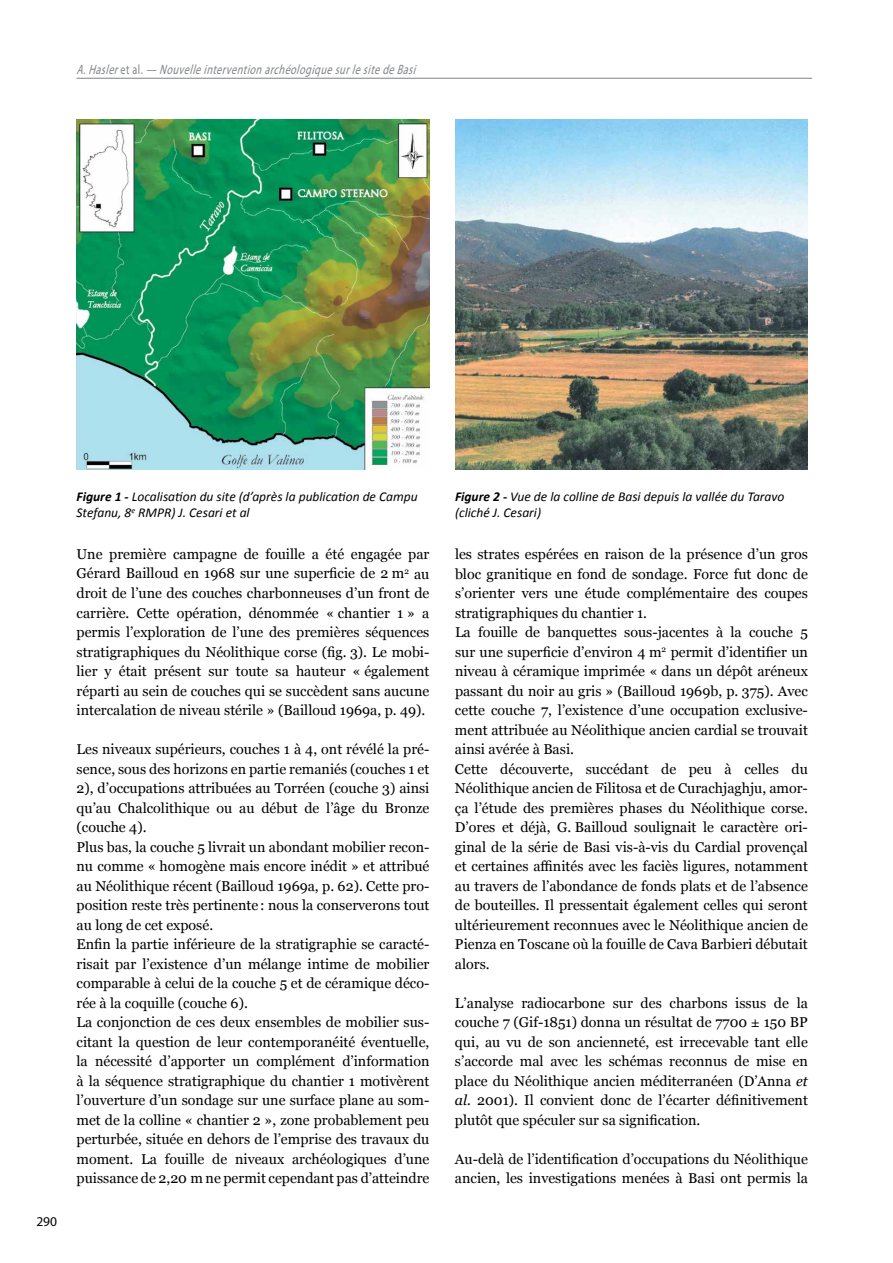
<style>
.page{position:relative;width:893px;height:1263px;background:#fff}
.page>*{position:absolute;margin:0;border:0;box-sizing:border-box;transform-origin:0 0}
.t1{font:14.25px/19.5px "Georgia";color:#000}
.t2{font:italic 13.5px/16.2px "Calibri";color:#000}
.t3{font:italic 13.5px "Myriad Pro";color:#808285;scale:.75 1}
.t4{font:13.5px "Myriad Pro";color:#000}
.s1{font-style:normal}
.s2{font-weight:700}
.s3{font-style:italic}
</style>
<div class="page">
<hr style="left:77px;top:78px;width:735px;height:1px;background:#808285">
<img style="left:77px;top:119px;width:352px;height:351px">
<img style="left:455px;top:119px;width:353px;height:351px">
<p class="t3" style="left:77px;top:61px;width:459px">A.Hasler<span class="s1">e t a l .</span> — NouvelleinterventionarchéologiquesurlesitedeBasi</p>
<p class="t4" style="left:36px;top:1213px;width:22px">290</p>
<p class="t2" style="left:77px;top:488px;width:343px"><span class="s2">Figure 1 -</span> Localisation du site (d’après la publication de Campu<br>Stefanu, 8<sup>e</sup> RMPR) J. Cesari et al</p>
<p class="t2" style="left:455px;top:488px;width:331px"><span class="s2">Figure 2 -</span> Vue de la colline de Basi depuis la vallée du Taravo (cliché J. Cesari)</p>
<p class="t1" style="left:77px;top:544px;width:354px;text-align:justify">Une première campagne de fouille a été engagée par Gérard Bailloud en 1968 sur une superficie de 2 m<sup>2</sup> au droit de l’une des couches charbonneuses d’un front de carrière. Cette opération, dénommée « chantier 1 » a permis l’exploration de l’une des premières séquences stratigraphiques du Néolithique corse (fig. 3). Le mobi&shy;lier y était présent sur toute sa hauteur « également réparti au sein de couches qui se succèdent sans aucune intercalation de niveau stérile » (Bailloud 1969a, p. 49).</p>
<p class="t1" style="left:77px;top:739px;width:354px">Les niveaux supérieurs, couches 1 à 4, ont révélé la pré&shy;sence, sous des horizons en partie remaniés (couches 1 et 2), d’occupations attribuées au Torréen (couche 3) ainsi qu’au Chalcolithique ou au début de l’âge du Bronze (couche 4).<br>Plus bas, la couche 5 livrait un abondant mobilier recon&shy;nu comme « homogène mais encore inédit » et attribué au Néolithique récent (Bailloud 1969a, p. 62). Cette pro&shy;position reste très pertinente : nous la conserverons tout au long de cet exposé.<br>Enfin la partie inférieure de la stratigraphie se caracté&shy;risait par l’existence d’un mélange intime de mobilier comparable à celui de la couche 5 et de céramique déco&shy;rée à la coquille (couche 6).<br>La conjonction de ces deux ensembles de mobilier sus&shy;citant la question de leur contemporanéité éventuelle, la nécessité d’apporter un complément d’information à la séquence stratigraphique du chantier 1 motivèrent l’ouverture d’un sondage sur une surface plane au som&shy;met de la colline « chantier 2 », zone probablement peu perturbée, située en dehors de l’emprise des travaux du moment. La fouille de niveaux archéologiques d’une puissance de 2,20 m ne permit cependant pas d’atteindre</p>
<p class="t1" style="left:455px;top:544px;width:354px">les strates espérées en raison de la présence d’un gros bloc granitique en fond de sondage. Force fut donc de s’orienter vers une étude complémentaire des coupes stratigraphiques du chantier 1.<br>La fouille de banquettes sous-jacentes à la couche 5 sur une superficie d’environ 4 m<sup>2</sup> permit d’identifier un niveau à céramique imprimée « dans un dépôt aréneux passant du noir au gris » (Bailloud 1969b, p. 375). Avec cette couche 7, l’existence d’une occupation exclusive&shy;ment attribuée au Néolithique ancien cardial se trouvait ainsi avérée à Basi.<br>Cette découverte, succédant de peu à celles du Néolithique ancien de Filitosa et de Curachjaghju, amor&shy;ça l’étude des premières phases du Néolithique corse.<br>D’ores et déjà, G. Bailloud soulignait le caractère ori&shy;ginal de la série de Basi vis-à-vis du Cardial provençal et certaines affinités avec les faciès ligures, notamment au travers de l’abondance de fonds plats et de l’absence de bouteilles. Il pressentait également celles qui seront ultérieurement reconnues avec le Néolithique ancien de Pienza en Toscane où la fouille de Cava Barbieri débutait alors.</p>
<p class="t1" style="left:455px;top:992px;width:354px;text-align:justify">L’analyse radiocarbone sur des charbons issus de la couche 7 (Gif-1851) donna un résultat de 7700 ± 150 BP qui, au vu de son ancienneté, est irrecevable tant elle s’accorde mal avec les schémas reconnus de mise en place du Néolithique ancien méditerranéen (D’Anna <span class="s3">et al.</span> 2001). Il convient donc de l’écarter définitivement plutôt que spéculer sur sa signification.</p>
<p class="t1" style="left:455px;top:1148px;width:354px">Au-delà de l’identification d’occupations du Néolithique ancien, les investigations menées à Basi ont permis la</p>
</div>
